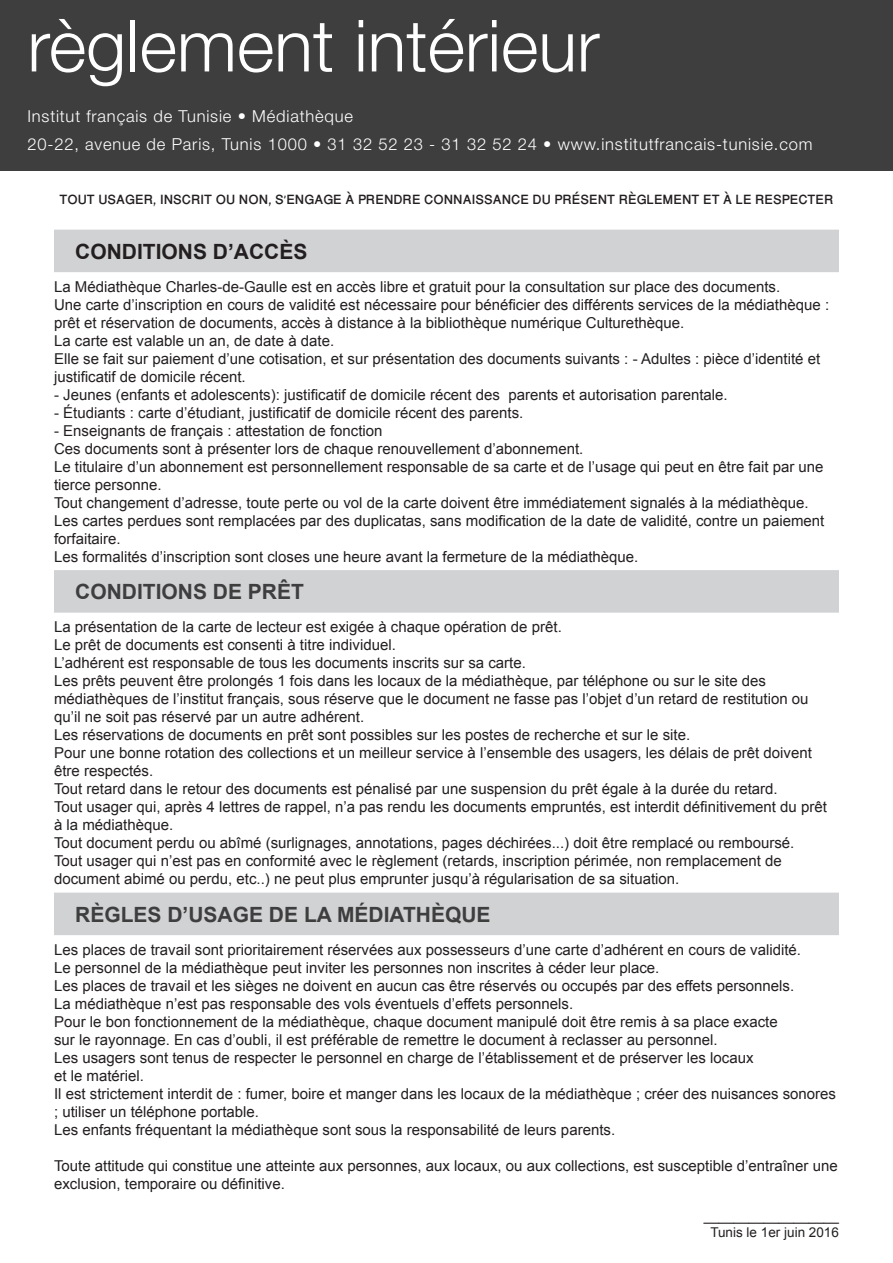
<style>
.page{position:relative;width:893px;height:1263px;background:#fff}
.page>*{position:absolute;margin:0;border:0;box-sizing:border-box;transform-origin:0 0}
.t1{font:300 72px "Helvetica Neue LT Std";color:#fff}
.t2{font:700 21px "Arial";color:#3e3e3f}
.t3{font:700 21px "Arial";color:#231f20}
.t4{font:500 18px "Win Soft Pro";color:#231f20}
.t5{font:300 16.5px/28.5px "Helvetica Neue LT Std";letter-spacing:.05em;color:#fff}
.t6{font:15px/18px "Arial";color:#231f20}
.t7{font:13.5px/16.2px "Arial";color:#231f20;text-align:center}
</style>
<div class="page">
<div style="left:0;top:0;width:893px;height:170px;background:#3e3e3f"></div>
<svg style="left:54px;top:230px;width:785px;height:705px"></svg>
<h1 class="t1" style="left:27px;top:2px;width:574px">règlement intérieur</h1>
<p class="t5" style="left:27px;top:101px;width:787px">Institut français de Tunisie • Médiathèque<br>20-22, avenue de Paris, Tunis 1000 • 31 32 52 23 - 31 32 52 24 • www.institutfrancais-tunisie.com</p>
<p class="t4" style="left:60px;top:186px;width:775px">Tout usager, inscrit ou non ’s, engage à prendre connaissance du présent règlement et à le respecter</p>
<h2 class="t3" style="left:75px;top:237px;width:234px">CONDITIONS D’ACCÈS</h2>
<p class="t6" style="left:54px;top:277px;width:728px">La Médiathèque Charles-de-Gaulle est en accès libre et gratuit pour la consultation sur place des documents.</p>
<p class="t6" style="left:54px;top:295px;width:777px">Une carte ’d inscription en cours de validité est nécessaire pour bénéficier des différents services de la médiathèque :</p>
<p class="t6" style="left:54px;top:313px;width:632px">prêt et réservation de documents, accès à distance laà bibliothèque numérique Culturethèque.</p>
<p class="t6" style="left:54px;top:331px;width:282px">La carte est valable un an, de date à date.</p>
<p class="t6" style="left:54px;top:349px;width:768px">Elle se fait sur paiement ’d une cotisation, et sur présentation des documents suivants -: Adultes : pièce ’d identité et</p>
<p class="t6" style="left:54px;top:367px;width:193px">justificatif de domicile récent.</p>
<p class="t6" style="left:508px;top:385px;width:221px">parents et autorisation parentale.</p>
<p class="t6" style="left:54px;top:385px;width:448px">- Jeunes (enfants et adolescents :) justificatif de domicile récent des</p>
<p class="t6" style="left:54px;top:403px;width:471px">- Étudiants : carte ’d étudiant, justificatif de domicile récent des parents.</p>
<p class="t6" style="left:54px;top:421px;width:772px">- Enseignants de français : attestation de fonction<br>Ces documents sont à présenter lors de chaque renouvellement ’d abonnement.<br>Le titulaire ’d un abonnement est personnellement responsable de sa carte et de ’l usage qui peut en être fait par une tierce personne.<br>Tout changement ’d adresse, toute perte ou vol de la carte doivent être immédiatement signalés laà médiathèque.<br>Les cartes perdues sont remplacées par des duplicatas, sans modification de la date de validité, contre un paiement forfaitaire.<br>Les formalités ’d inscription sont closes une heure avant la fermeture de la médiathèque.</p>
<h2 class="t2" style="left:75px;top:578px;width:230px">CONDITIONS DE PRÊT</h2>
<p class="t6" style="left:54px;top:618px;width:774px">La présentation de la carte de lecteur est exigée à chaque opération de prêt.<br>Le prêt de documents est consenti à titre individuel.<br>’L adhérent est responsable de tous les documents inscrits sur sa carte.<br>Les prêts peuvent être prolongés 1 fois dans les locaux de la médiathèque, par téléphone ou sur le site des médiathèques de ’l institut français, sous réserve que le document ne fasse pas ’l objet ’d un retard de restitution ou qu i l’ ne soit pas réservé par un autre adhérent.<br>Les réservations de documents en prêt sont possibles sur les postes de recherche et sur le site.<br>Pour une bonne rotation des collections et un meilleur service ’là ensemble des usagers, les délais de prêt doivent être respectés.<br>Tout retard dans le retour des documents est pénalisé par une suspension du prêt égale laà durée du retard.<br>Tout usager qui, après 4 lettres de rappel a’n, pas rendu les documents empruntés, est interdit définitivement du prêt<br>laà médiathèque.<br>Tout document perdu ou abîmé (surlignages, annotations, pages déchirées...) doit être remplacé ou remboursé.<br>Tout usager qui ’n est pas en conformité avec le règlement (retards, inscription périmée, non remplacement de document abimé ou perdu, etc..) ne peut plus emprunter jusqu à’ régularisation de sa situation.</p>
<h2 class="t2" style="left:75px;top:900px;width:417px">RÈGLES D’USAGE DE LA MÉDIATHÈQUE</h2>
<p class="t6" style="left:54px;top:940px;width:784px">Les places de travail sont prioritairement réservées aux possesseurs ’d une carte ’d adhérent en cours de validité.<br>Le personnel de la médiathèque peut inviter les personnes non inscrites à céder leur place.<br>Les places de travail et les sièges ne doivent en aucun cas être réservés ou occupés par des effets personnels.<br>La médiathèque ’n est pas responsable des vols éventuels ’d effets personnels.<br>Pour le bon fonctionnement de la médiathèque, chaque document manipulé doit être remis à sa place exacte<br>sur le rayonnage. En cas ’d oubli il, est préférable de remettre le document à reclasser au personnel.<br>Les usagers sont tenus de respecter le personnel en charge de ’l établissement et de préserver les locaux<br>et le matériel.<br>Il est strictement interdit de : fumer, boire et manger dans les locaux de la médiathèque ; créer des nuisances sonores ; utiliser un téléphone portable.<br>Les enfants fréquentant la médiathèque sont sous la responsabilité de leurs parents.</p>
<p class="t6" style="left:54px;top:1156px;width:785px">Toute attitude qui constitue une atteinte aux personnes, aux locaux, ou aux collections, est susceptible ’d entraîner une exclusion, temporaire ou définitive.</p>
<p class="t7" style="left:704px;top:1208px;width:137px">__________________<br>Tunis le 1er juin 2016</p>
</div>
